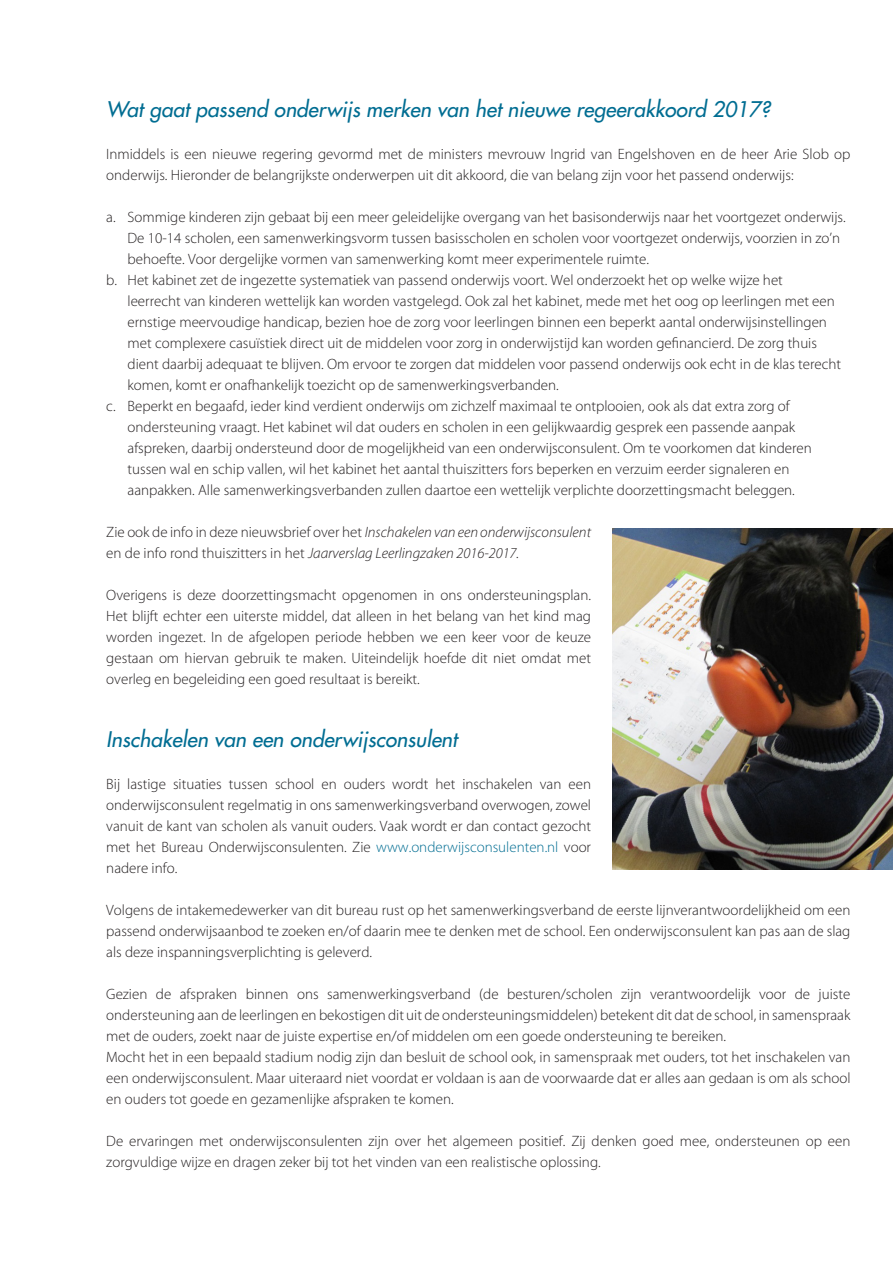
<style>
.page{position:relative;width:893px;height:1263px;background:#fff}
.page>*{position:absolute;margin:0;border:0;box-sizing:border-box;transform-origin:0 0}
.t1{font:italic 21px "Futura";color:#006d92}
.t2{font:300 15px/21px "Myriad";color:#231f20}
.t3{font:italic 300 15px/21px "Myriad";color:#231f20}
.s1{font-style:normal}
.s2{color:#006d92}
</style>
<div class="page">
<img style="left:612px;top:528px;width:281px;height:342px">
<p class="t1" style="left:106px;top:96px;width:665px">Wat gaat passend onderwijs merken van het nieuwe regeerakkoord 2017?</p>
<p class="t2" style="left:106px;top:144px;width:746px">Inmiddels is een nieuwe regering gevormd met de ministers mevrouw Ingrid van Engelshoven en de heer Arie Slob op onderwijs. Hieronder de belangrijkste onderwerpen uit dit akkoord, die van belang zijn voor het passend onderwijs:</p>
<p class="t2" style="left:128px;top:207px;width:720px;text-indent:-21px">a. Sommige kinderen zijn gebaat bij een meer geleidelijke overgang van het basisonderwijs naar het voortgezet onderwijs.<br>De 10-14 scholen, een samenwerkingsvorm tussen basisscholen en scholen voor voortgezet onderwijs, voorzien in zo’n behoefte. Voor dergelijke vormen van samenwerking komt meer experimentele ruimte.</p>
<p class="t2" style="left:106px;top:270px;width:678px">b. Het kabinet zet de ingezette systematiek van passend onderwijs voort. Wel onderzoekt het op welke wijze het</p>
<p class="t2" style="left:128px;top:291px;width:709px">leerrecht van kinderen wettelijk kan worden vastgelegd. Ook zal het kabinet, mede met het oog op leerlingen met een ernstige meervoudige handicap, bezien hoe de zorg voor leerlingen binnen een beperkt aantal onderwijsinstellingen</p>
<p class="t2" style="left:128px;top:333px;width:691px">met complexere casuïstiek direct uit de middelen voor zorg in onderwijstijd kan worden gefinancierd. De zorg thuis</p>
<p class="t2" style="left:128px;top:354px;width:715px">dient daarbij adequaat te blijven. Om ervoor te zorgen dat middelen voor passend onderwijs ook echt in de klas terecht komen, komt er onafhankelijk toezicht op de samenwerkingsverbanden.</p>
<p class="t2" style="left:106px;top:396px;width:685px">c. Beperkt en begaafd, ieder kind verdient onderwijs om zichzelf maximaal te ontplooien, ook als dat extra zorg of</p>
<p class="t2" style="left:128px;top:417px;width:686px">ondersteuning vraagt. Het kabinet wil dat ouders en scholen in een gelijkwaardig gesprek een passende aanpak afspreken, daarbij ondersteund door de mogelijkheid van een onderwijsconsulent. Om te voorkomen dat kinderen</p>
<p class="t2" style="left:128px;top:459px;width:663px">tussen wal en schip vallen, wil het kabinet het aantal thuiszitters fors beperken en verzuim eerder signaleren en</p>
<p class="t2" style="left:128px;top:480px;width:669px">aanpakken. Alle samenwerkingsverbanden zullen daartoe een wettelijk verplichte doorzettingsmacht beleggen.</p>
<p class="t3" style="left:106px;top:522px;width:486px"><span class="s1">Zie ook de info in deze nieuwsbrief over het</span> Inschakelen van een onderwijsconsulent <span class="s1">en de info rond thuiszitters in het</span> Jaarverslag Leerlingzaken 2016-2017.</p>
<p class="t2" style="left:106px;top:585px;width:486px;text-align:justify">Overigens is deze doorzettingsmacht opgenomen in ons ondersteuningsplan.<br>Het blijft echter een uiterste middel, dat alleen in het belang van het kind mag worden ingezet. In de afgelopen periode hebben we een keer voor de keuze gestaan om hiervan gebruik te maken. Uiteindelijk hoefde dit niet omdat met overleg en begeleiding een goed resultaat is bereikt.</p>
<p class="t1" style="left:106px;top:726px;width:352px">Inschakelen van een onderwijsconsulent</p>
<p class="t2" style="left:106px;top:774px;width:486px;text-align:justify">Bij lastige situaties tussen school en ouders wordt het inschakelen van een onderwijsconsulent regelmatig in ons samenwerkingsverband overwogen, zowel vanuit de kant van scholen als vanuit ouders. Vaak wordt er dan contact gezocht met het Bureau Onderwijsconsulenten. Zie <span class="s2">www.onderwijsconsulenten.nl</span> voor nadere info.</p>
<p class="t2" style="left:106px;top:900px;width:746px;text-align:justify">Volgens de intakemedewerker van dit bureau rust op het samenwerkingsverband de eerste lijnverantwoordelijkheid om een passend onderwijsaanbod te zoeken en/of daarin mee te denken met de school. Een onderwijsconsulent kan pas aan de slag als deze inspanningsverplichting is geleverd.</p>
<p class="t2" style="left:106px;top:984px;width:746px;text-align:justify">Gezien de afspraken binnen ons samenwerkingsverband (de besturen/scholen zijn verantwoordelijk voor de juiste ondersteuning aan de leerlingen en bekostigen dit uit de ondersteuningsmiddelen) betekent dit dat de school, in samenspraak met de ouders, zoekt naar de juiste expertise en/of middelen om een goede ondersteuning te bereiken.</p>
<p class="t2" style="left:106px;top:1047px;width:746px;text-align:justify">Mocht het in een bepaald stadium nodig zijn dan besluit de school ook, in samenspraak met ouders, tot het inschakelen van een onderwijsconsulent. Maar uiteraard niet voordat er voldaan is aan de voorwaarde dat er alles aan gedaan is om als school en ouders tot goede en gezamenlijke afspraken te komen.</p>
<p class="t2" style="left:106px;top:1131px;width:746px">De ervaringen met onderwijsconsulenten zijn over het algemeen positief. Zij denken goed mee, ondersteunen op een zorgvuldige wijze en dragen zeker bij tot het vinden van een realistische oplossing.</p>
</div>
